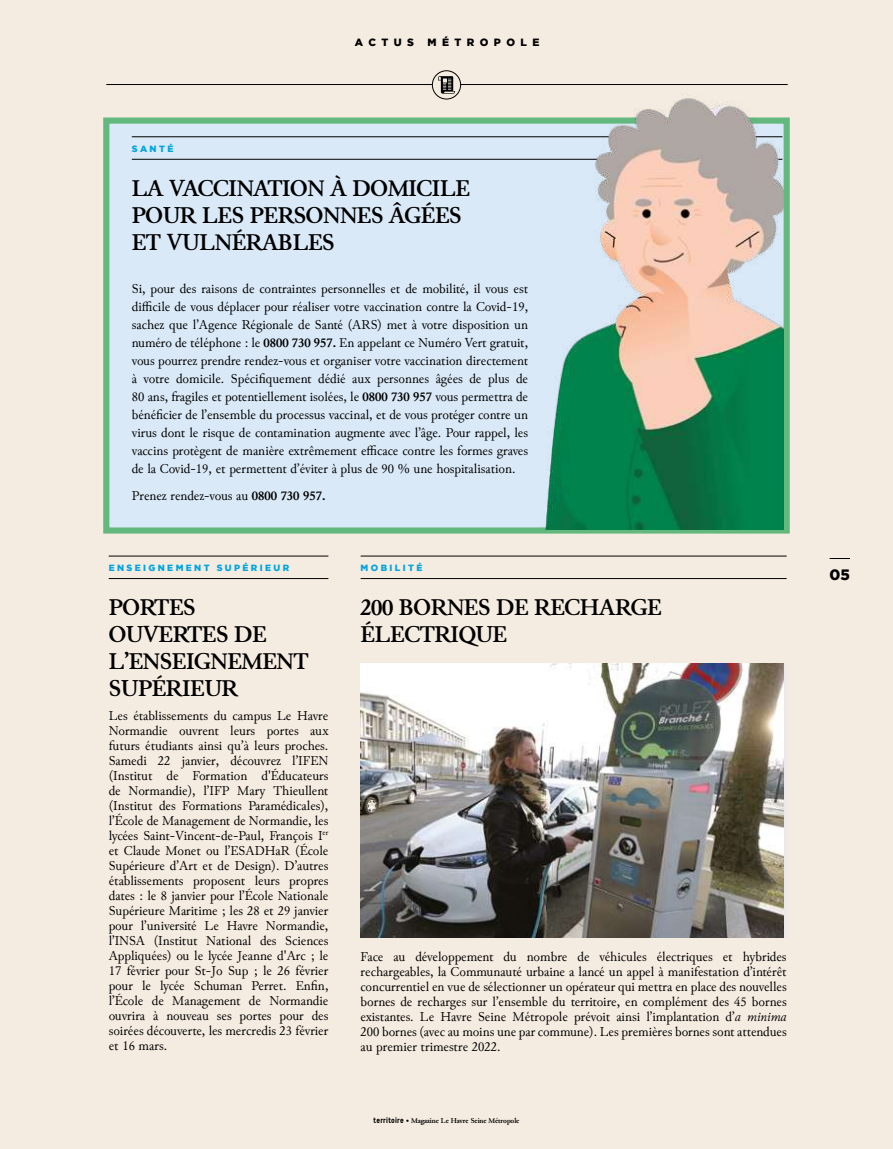
<style>
.page{position:relative;width:893px;height:1149px;background:#fff}
.page>*{position:absolute;margin:0;border:0;box-sizing:border-box;transform-origin:0 0}
.t1{font:700 24px/27px "Junicode";letter-spacing:-.02em;color:#000}
.t2{font:900 15px "Gotham";color:#000}
.t3{font:13.5px/15px "Junicode";color:#000;text-align:justify}
.t4{font:900 10.5px "Gotham";letter-spacing:.515em;color:#000}
.t5{font:900 9px "Gotham";letter-spacing:.265em;color:#00a4df}
.t6{font:700 7.5px "Junicode";letter-spacing:-.01em;color:#000}
.s1{font-weight:700}
.s2{font-style:italic}
.s3{font-family:"Reglo"}
</style>
<div class="page">
<div style="left:0;top:0;width:893px;height:1148px;background:#f5ece1"></div>
<svg style="left:830px;top:558px;width:20px;height:1px"></svg>
<hr style="left:106px;top:84px;width:682px;height:1px;background:#000">
<svg style="left:432px;top:71px;width:29px;height:28px"></svg>
<div style="left:432px;top:71px;width:29px;height:28px;border:1px solid #000;border-radius:50%"></div>
<hr style="left:361px;top:555px;width:426px;height:1px;background:#000">
<hr style="left:361px;top:578px;width:426px;height:1px;background:#000">
<hr style="left:109px;top:555px;width:219px;height:1px;background:#000">
<hr style="left:109px;top:578px;width:219px;height:1px;background:#000">
<div style="left:103px;top:117px;width:687px;height:416px;background:#dae9f7;border:6px solid #63b97d"></div>
<img style="left:360px;top:663px;width:423px;height:274px">
<hr style="left:132px;top:136px;width:650px;height:1px;background:#000">
<hr style="left:132px;top:159px;width:650px;height:1px;background:#000">
<img style="left:438px;top:70px;width:345px;height:459px">
<p class="t4" style="left:355px;top:36px;width:61px">ACTUS</p>
<p class="t4" style="left:428px;top:36px;width:113px">MÉTROPOLE</p>
<p class="t5" style="left:132px;top:143px;width:43px">SANTÉ</p>
<h1 class="t1" style="left:132px;top:175px;width:340px">LA VACCINATION À DOMICILE<br>POUR LES PERSONNES ÂGÉES<br>ET VULNÉRABLES</h1>
<p class="t3" style="left:132px;top:280px;width:398px;line-height:18px">Si, pour des raisons de contraintes personnelles et de mobilité, il vous est difficile de vous déplacer pour réaliser votre vaccination contre la Covid-19, sachez que l’Agence Régionale de Santé (ARS) met à votre disposition un numéro de téléphone : le <span class="s1">0800 730 957.</span> En appelant ce Numéro Vert gratuit, vous pourrez prendre rendez-vous et organiser votre vaccination directement à votre domicile. Spécifiquement dédié aux personnes âgées de plus de 80 ans, fragiles et potentiellement isolées, le <span class="s1">0800 730 957</span> vous permettra de bénéficier de l’ensemble du processus vaccinal, et de vous protéger contre un virus dont le risque de contamination augmente avec l’âge. Pour rappel, les vaccins protègent de manière extrêmement efficace contre les formes graves de la Covid-19, et permettent d’éviter à plus de 90 % une hospitalisation.</p>
<p class="t3" style="left:132px;top:488px;width:195px">Prenez rendez-vous au <span class="s1">0800 730 957.</span></p>
<p class="t5" style="left:109px;top:562px;width:182px">ENSEIGNEMENT SUPÉRIEUR</p>
<h1 class="t1" style="left:109px;top:594px;width:201px">PORTES<br>OUVERTES DE<br>L’ENSEIGNEMENT<br>SUPÉRIEUR</h1>
<p class="t3" style="left:109px;top:708px;width:221px">Les établissements du campus Le Havre Normandie ouvrent leurs portes aux futurs étudiants ainsi qu’à leurs proches.<br>Samedi 22 janvier, découvrez l’IFEN (Institut de Formation d'Éducateurs de Normandie), l’IFP Mary Thieullent (Institut des Formations Paramédicales), l’École de Management de Normandie, les lycées Saint-Vincent-de-Paul, François I<sup>er </sup>et Claude Monet ou l’ESADHaR (École Supérieure d’Art et de Design). D’autres établissements proposent leurs propres dates : le 8 janvier pour l’École Nationale Supérieure Maritime ; les 28 et 29 janvier pour l’université Le Havre Normandie, l’INSA (Institut National des Sciences Appliquées) ou le lycée Jeanne d'Arc ; le 17 février pour St-Jo Sup ; le 26 février pour le lycée Schuman Perret. Enfin, l’École de Management de Normandie ouvrira à nouveau ses portes pour des soirées découverte, les mercredis 23 février et 16 mars.</p>
<p class="t5" style="left:361px;top:562px;width:63px">MOBILITÉ</p>
<h1 class="t1" style="left:361px;top:594px;width:303px">200 BORNES DE RECHARGE<br>ÉLECTRIQUE</h1>
<p class="t3" style="left:361px;top:949px;width:428px">Face au développement du nombre de véhicules électriques et hybrides rechargeables, la Communauté urbaine a lancé un appel à manifestation d’intérêt concurrentiel en vue de sélectionner un opérateur qui mettra en place des nouvelles bornes de recharges sur l’ensemble du territoire, en complément des 45 bornes existantes. Le Havre Seine Métropole prévoit ainsi l’implantation d’<span class="s2">a minima </span>200 bornes (avec au moins une par commune). Les premières bornes sont attendues au premier trimestre 2022.</p>
<p class="t6" style="left:374px;top:1114px;width:147px"><span class="s3">territoire •</span> Magazine Le Havre Seine Métropole</p>
<p class="t2" style="left:830px;top:566px;width:22px">05</p>
</div>
